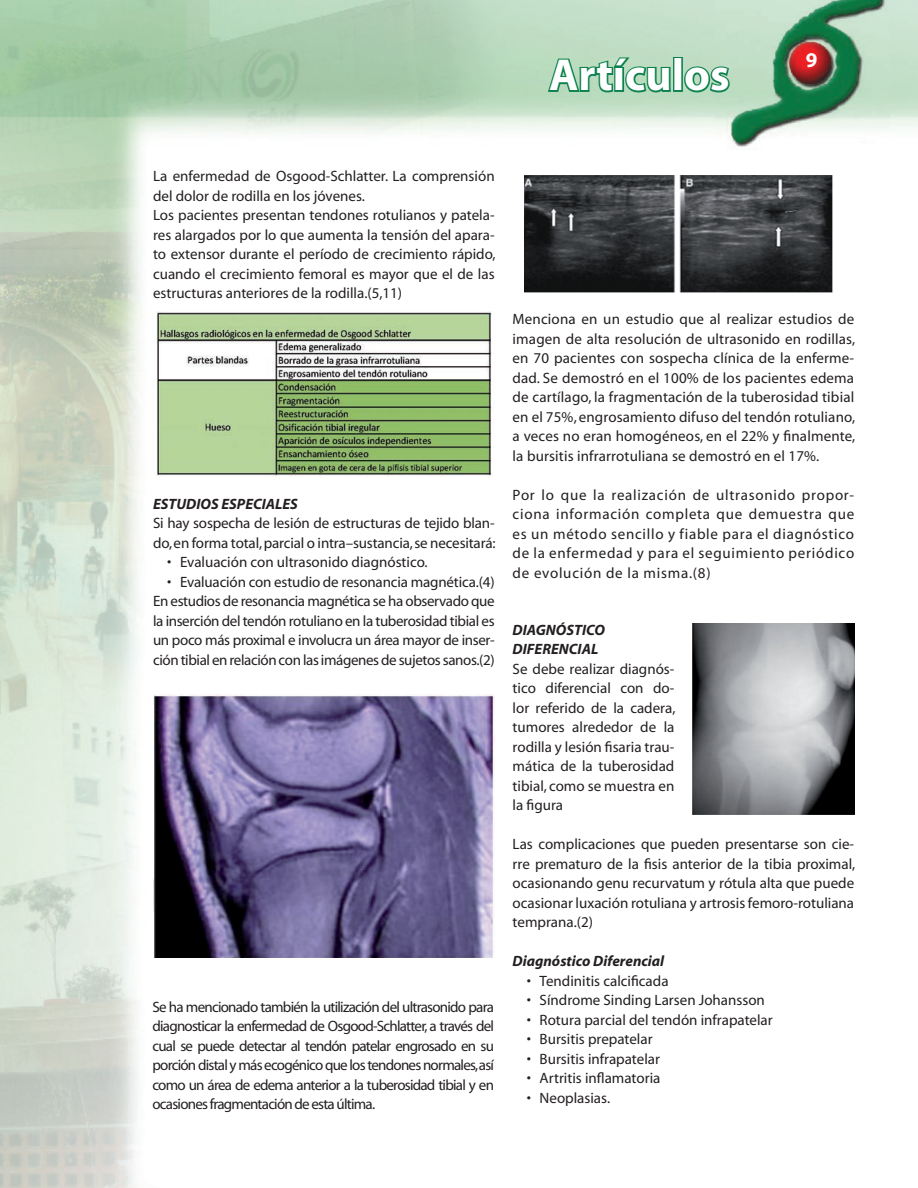
<style>
.page{position:relative;width:918px;height:1188px;background:#fff}
.page>*{position:absolute;margin:0;border:0;box-sizing:border-box;transform-origin:0 0}
.t1{font:700 45px "Myriad";color:#fff}
.t2{font:700 21px "Myriad";color:#fff}
.t3{font:15px/19.5px "Myriad";color:#231f20;text-align:justify}
.t4{font:italic 700 15px/19.5px "Myriad";color:#231f20}
</style>
<div class="page">
<img style="left:0;top:0;width:918px;height:1188px">
<img style="left:716px;top:0;width:174px;height:154px">
<svg style="left:546px;top:55px;width:126px;height:39px;background:#7bba95"></svg>
<div style="left:673px;top:57px;width:10px;height:35px;border:3px solid #0d824e"></div>
<svg style="left:683px;top:65px;width:48px;height:29px"></svg>
<img style="left:153px;top:695px;width:342px;height:262px">
<img style="left:525px;top:174px;width:309px;height:119px">
<img style="left:692px;top:623px;width:162px;height:191px">
<img style="left:152px;top:311px;width:342px;height:165px">
<h1 class="t1" style="left:549px;top:52px;width:182px">Artículos</h1>
<h2 class="t2" style="left:806px;top:49px;width:13px">9</h2>
<p class="t3" style="left:153px;top:167px;width:344px;text-align:left">La enfermedad de Osgood-Schlatter. La comprensión del dolor de rodilla en los jóvenes.<br>Los pacientes presentan tendones rotulianos y patela&shy;res alargados por lo que aumenta la tensión del apara&shy;to extensor durante el período de crecimiento rápido, cuando el crecimiento femoral es mayor que el de las estructuras anteriores de la rodilla.(5,11)</p>
<p class="t4" style="left:153px;top:494px;width:146px">ESTUDIOS ESPECIALES</p>
<p class="t3" style="left:153px;top:514px;width:344px">Si hay sospecha de lesión de estructuras de tejido blan&shy;do, en forma total, parcial o intra–sustancia, se necesitará:</p>
<p class="t3" style="left:167px;top:553px;width:262px">• Evaluación con ultrasonido diagnóstico.</p>
<p class="t3" style="left:153px;top:572px;width:343px;text-indent:14px">• Evaluación con estudio de resonancia magnética.(4)<br>En estudios de resonancia magnética se ha observado que la inserción del tendón rotuliano en la tuberosidad tibial es un poco más proximal e involucra un área mayor de inser&shy;ción tibial en relación con las imágenes de sujetos sanos.(2)</p>
<p class="t3" style="left:152px;top:998px;width:343px">Se ha mencionado también la utilización del ultrasonido para diagnosticar la enfermedad de Osgood-Schlatter, a través del cual se puede detectar al tendón patelar engrosado en su porción distal y más ecogénico que los tendones normales,así como un área de edema anterior a la tuberosidad tibial y en ocasiones fragmentación de esta última.</p>
<p class="t3" style="left:513px;top:310px;width:344px">Menciona en un estudio que al realizar estudios de imagen de alta resolución de ultrasonido en rodillas, en 70 pacientes con sospecha clínica de la enferme&shy;dad. Se demostró en el 100% de los pacientes edema de cartílago, la fragmentación de la tuberosidad tibial en el 75%, engrosamiento difuso del tendón rotuliano, a veces no eran homogéneos, en el 22% y finalmente, la bursitis infrarrotuliana se demostró en el 17%.</p>
<p class="t3" style="left:513px;top:486px;width:343px">Por lo que la realización de ultrasonido propor&shy;ciona información completa que demuestra que es un método sencillo y fiable para el diagnóstico de la enfermedad y para el seguimiento periódico de evolución de la misma.(8)</p>
<p class="t4" style="left:513px;top:620px;width:94px">DIAGNÓSTICO<br>DIFERENCIAL</p>
<p class="t3" style="left:513px;top:659px;width:164px">Se debe realizar diagnós&shy;tico diferencial con do&shy;lor referido de la cadera, tumores alrededor de la rodilla y lesión fisaria trau&shy;mática de la tuberosidad tibial, como se muestra en la figura</p>
<p class="t3" style="left:513px;top:835px;width:344px">Las complicaciones que pueden presentarse son cie&shy;rre prematuro de la fisis anterior de la tibia proximal, ocasionando genu recurvatum y rótula alta que puede ocasionar luxación rotuliana y artrosis femoro-rotuliana temprana.(2)</p>
<p class="t4" style="left:513px;top:952px;width:153px">Diagnóstico Diferencial</p>
<p class="t3" style="left:527px;top:972px;width:143px">• Tendinitis calcificada</p>
<p class="t3" style="left:527px;top:991px;width:240px">• Síndrome Sinding Larsen Johansson</p>
<p class="t3" style="left:527px;top:1011px;width:247px">• Rotura parcial del tendón infrapatelar</p>
<p class="t3" style="left:527px;top:1030px;width:127px">• Bursitis prepatelar</p>
<p class="t3" style="left:527px;top:1050px;width:135px">• Bursitis infrapatelar</p>
<p class="t3" style="left:527px;top:1069px;width:135px">• Artritis inflamatoria</p>
<p class="t3" style="left:527px;top:1089px;width:85px">• Neoplasias.</p>
</div>
